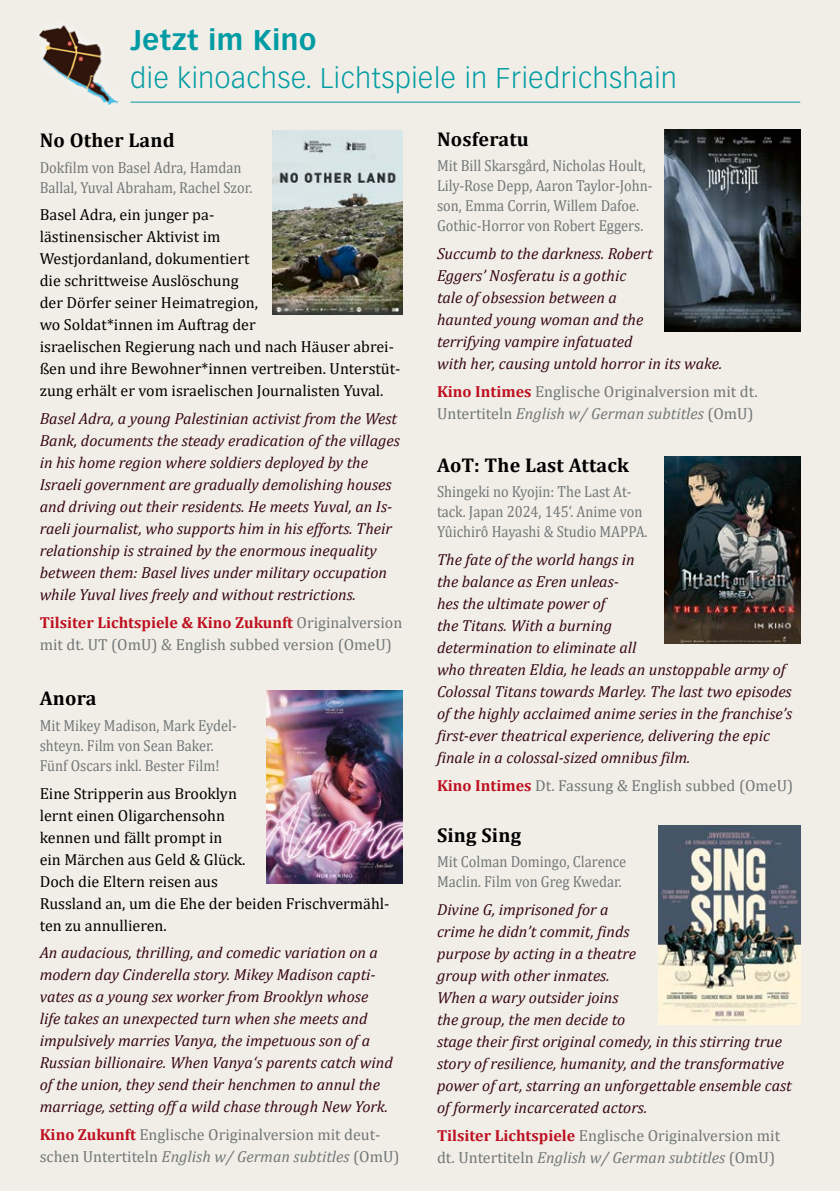
<style>
.page{position:relative;width:840px;height:1191px;background:#fff}
.page>*{position:absolute;margin:0;border:0;box-sizing:border-box;transform-origin:0 0}
.t1{font:300 28px "Vectora LT Std";letter-spacing:.025em;color:#009ba3}
.t2{font:700 28px "Vectora LT Std";letter-spacing:.025em;color:#009ba3}
.t3{font:700 20px "Cambria";letter-spacing:.01em;color:#000}
.t4{font:italic 16px/22px "Cambria";color:#380714}
.t5{font:16px/22px "Cambria";color:#000}
.t6{font:16px/22px "Cambria";color:#727777}
.t7{font:16px/20px "Cambria";color:#727777;scale:.9 1}
.s1{font-weight:700;color:#be1020}
.s2{font-style:italic}
</style>
<div class="page">
<div style="left:0;top:0;width:839px;height:1191px;background:#f0eee7"></div>
<hr style="left:130px;top:102px;width:669px;height:1px;background:#009ba3">
<img style="left:40px;top:25px;width:77px;height:79px">
<img style="left:664px;top:130px;width:135px;height:202px">
<img style="left:658px;top:826px;width:141px;height:198px">
<img style="left:272px;top:130px;width:131px;height:184px">
<img style="left:266px;top:691px;width:137px;height:192px">
<img style="left:664px;top:456px;width:135px;height:187px">
<h1 class="t2" style="left:130px;top:23px;width:187px">Jetzt im Kino</h1>
<h1 class="t1" style="left:130px;top:62px;width:547px">die kinoachse. Lichtspiele in Friedrichshain</h1>
<p class="t3" style="left:437px;top:125px;width:93px">Nosferatu</p>
<p class="t7" style="left:437px;top:156px;width:241px">Mit Bill Skarsgård, Nicholas Hoult, Lily-Rose Depp, Aaron Taylor-John&shy;son, Emma Corrin, Willem Dafoe.<br>Gothic-Horror von Robert Eggers.</p>
<p class="t4" style="left:437px;top:242px;width:287px">Succumb to the darkness. Robert<br>Eggers’ Nosferatu is a gothic<br>tale of obsession between a<br>haunted young woman and the<br>terrifying vampire infatuated<br>with her, causing untold horror in its wake.</p>
<p class="t6" style="left:437px;top:380px;width:322px"><span class="s1">Kino Intimes</span> Englische Originalversion mit dt.<br>Untertiteln <span class="s2">English w/ German subtitles</span> (OmU)</p>
<p class="t3" style="left:40px;top:126px;width:136px">No Other Land</p>
<p class="t7" style="left:40px;top:157px;width:238px">Dokfilm von Basel Adra, Hamdan<br>Ballal, Yuval Abraham, Rachel Szor.</p>
<p class="t5" style="left:40px;top:204px;width:362px">Basel Adra, ein junger pa-<br>lästinensischer Aktivist im<br>Westjordanland, dokumentiert<br>die schrittweise Auslöschung<br>der Dörfer seiner Heimatregion,<br>wo Soldat*innen im Auftrag der<br>israelischen Regierung nach und nach Häuser abrei&shy;ßen und ihre Bewohner*innen vertreiben. Unterstüt&shy;zung erhält er vom israelischen Journalisten Yuval.</p>
<p class="t4" style="left:40px;top:407px;width:361px">Basel Adra, a young Palestinian activist from the West Bank, documents the steady eradication of the villages in his home region where soldiers deployed by the Israeli government are gradually demolishing houses and driving out their residents. He meets Yuval, an Is&shy;raeli journalist, who supports him in his efforts. Their relationship is strained by the enormous inequality between them: Basel lives under military occupation while Yuval lives freely and without restrictions.</p>
<p class="t6" style="left:40px;top:611px;width:364px"><span class="s1">Tilsiter Lichtspiele &amp; Kino Zukunft</span> Originalversion mit dt. UT (OmU) &amp; English subbed version (OmeU)</p>
<p class="t3" style="left:40px;top:684px;width:58px">Anora</p>
<p class="t7" style="left:40px;top:715px;width:220px">Mit Mikey Madison, Mark Eydel&shy;shteyn. Film von Sean Baker.<br>Fünf Oscars inkl. Bester Film!</p>
<p class="t5" style="left:40px;top:782px;width:351px">Eine Stripperin aus Brooklyn<br>lernt einen Oligarchensohn<br>kennen und fällt prompt in<br>ein Märchen aus Geld &amp; Glück.<br>Doch die Eltern reisen aus<br>Russland an, um die Ehe der beiden Frischvermähl&shy;ten zu annullieren.</p>
<p class="t4" style="left:40px;top:941px;width:354px">An audacious, thrilling, and comedic variation on a modern day Cinderella story. Mikey Madison capti&shy;vates as a young sex worker from Brooklyn whose life takes an unexpected turn when she meets and impulsively marries Vanya, the impetuous son of a Russian billionaire. When Vanya‘s parents catch wind of the union, they send their henchmen to annul the marriage, setting off a wild chase through New York.</p>
<p class="t6" style="left:40px;top:1123px;width:361px"><span class="s1">Kino Zukunft</span> Englische Originalversion mit deut&shy;schen Untertiteln <span class="s2">English w/ German subtitles</span> (OmU)</p>
<p class="t3" style="left:437px;top:451px;width:193px">AoT: The Last Attack</p>
<p class="t7" style="left:437px;top:482px;width:235px">Shingeki no Kyojin: The Last At&shy;tack. Japan 2024, 145‘. Anime von<br>Yûichirô Hayashi &amp; Studio MAPPA.</p>
<p class="t4" style="left:437px;top:548px;width:356px">The fate of the world hangs in<br>the balance as Eren unleas-<br>hes the ultimate power of<br>the Titans. With a burning<br>determination to eliminate all<br>who threaten Eldia, he leads an unstoppable army of Colossal Titans towards Marley. The last two episodes of the highly acclaimed anime series in the franchise’s first-ever theatrical experience, delivering the epic finale in a colossal-sized omnibus film.</p>
<p class="t6" style="left:437px;top:774px;width:357px"><span class="s1">Kino Intimes</span> Dt. Fassung &amp; English subbed (OmeU)</p>
<p class="t3" style="left:437px;top:820px;width:86px">Sing Sing</p>
<p class="t7" style="left:437px;top:851px;width:211px">Mit Colman Domingo, Clarence<br>Maclin. Film von Greg Kwedar.</p>
<p class="t4" style="left:437px;top:897px;width:356px">Divine G, imprisoned for a<br>crime he didn’t commit, finds<br>purpose by acting in a theatre<br>group with other inmates.<br>When a wary outsider joins<br>the group, the men decide to<br>stage their first original comedy, in this stirring true story of resilience, humanity, and the transformative power of art, starring an unforgettable ensemble cast of formerly incarcerated actors.</p>
<p class="t6" style="left:437px;top:1124px;width:344px"><span class="s1">Tilsiter Lichtspiele</span> Englische Originalversion mit dt. Untertiteln <span class="s2">English w/ German subtitles</span> (OmU)</p>
</div>
